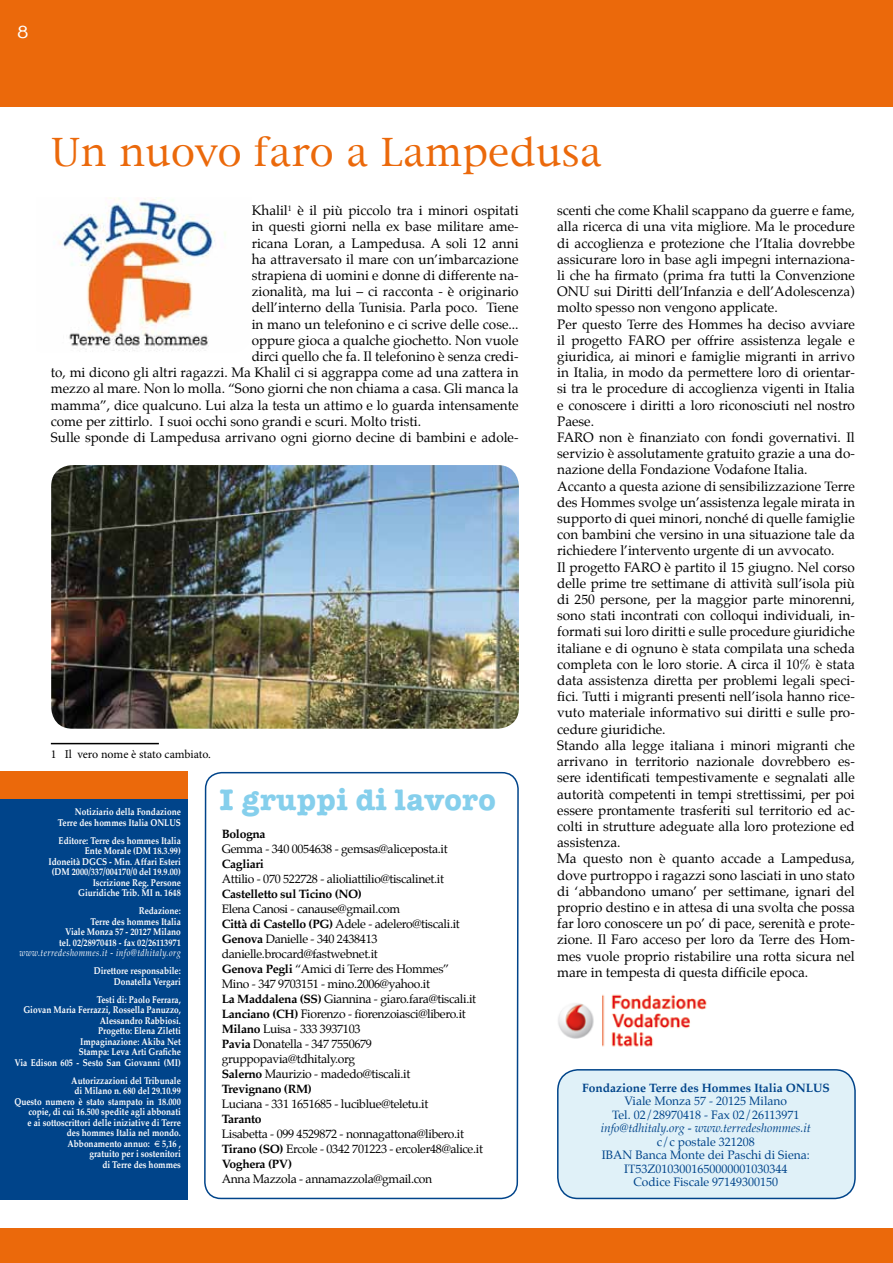
<style>
.page{position:relative;width:893px;height:1263px;background:#fff}
.page>*{position:absolute;margin:0;border:0;box-sizing:border-box;transform-origin:0 0}
.t1{font:37.5px "New York";color:#eb690b}
.t2{font:700 30px "American Typewriter";letter-spacing:.02em;color:#85cfec}
.t3{font:18px "American Typewriter";color:#fff}
.t4{font:13.5px/16.2px "Palatino";color:#000}
.t5{font:12px/15px "Palatino";letter-spacing:-.025em;color:#000}
.t6{font:12px/13.5px "Palatino";color:#00448a;text-align:center}
.t7{font:700 12px "Palatino";letter-spacing:-.025em;color:#000}
.t8{font:italic 12px "Palatino";color:#00448a}
.t9{font:700 12px "Palatino";color:#00448a}
.t10{font:12px "Minion Pro";letter-spacing:-.005em;color:#000}
.t11{font:700 9.75px/10.5px "Palatino";color:#fff;text-align:right;scale:.85 1}
.t12{font:italic 9.75px "Palatino";letter-spacing:.05em;color:#fff;scale:.85 1}
.s1{font-weight:700}
</style>
<div class="page">
<img style="left:558px;top:994px;width:149px;height:53px">
<div style="left:0;top:1229px;width:893px;height:34px;background:#eb690b"></div>
<div style="left:0;top:0;width:893px;height:106px;background:#eb690b"></div>
<div style="left:0;top:776px;width:187px;height:423px;background:#00448a"></div>
<div style="left:0;top:771px;width:187px;height:27px;background:#eb690b"></div>
<svg style="left:203px;top:106px;width:316px;height:1094px"></svg>
<div style="left:558px;top:1070px;width:297px;height:128px;background:#e0f1f8;border-radius:21px"></div>
<div style="left:557px;top:1069px;width:299px;height:130px;border:2px solid #00448a;border-radius:21px"></div>
<img style="left:51px;top:465px;width:468px;height:264px">
<hr style="left:51px;top:743px;width:108px;height:1px;background:#000">
<img style="left:59px;top:197px;width:192px;height:156px">
<h3 class="t3" style="left:17px;top:18px;width:13px">8</h3>
<h1 class="t1" style="left:51px;top:128px;width:552px">Un nuovo faro a Lampedusa</h1>
<p class="t4" style="left:557px;top:202px;width:299px">scenti che come Khalil scappano da guerre e fame, alla ricerca di una vita migliore. Ma le procedure di accoglienza e protezione che l’Italia dovrebbe assicurare loro in base agli impegni internaziona&shy;li che ha firmato (prima fra tutti la Convenzione ONU sui Diritti dell’Infanzia e dell’Adolescenza) molto spesso non vengono applicate.<br>Per questo Terre des Hommes ha deciso avviare il progetto FARO per offrire assistenza legale e giuridica, ai minori e famiglie migranti in arrivo in Italia, in modo da permettere loro di orientar&shy;si tra le procedure di accoglienza vigenti in Italia e conoscere i diritti a loro riconosciuti nel nostro Paese.<br>FARO non è finanziato con fondi governativi. Il servizio è assolutamente gratuito grazie a una do&shy;nazione della Fondazione Vodafone Italia.<br>Accanto a questa azione di sensibilizzazione Terre des Hommes svolge un’assistenza legale mirata in supporto di quei minori, nonché di quelle famiglie con bambini che versino in una situazione tale da richiedere l’intervento urgente di un avvocato.<br>Il progetto FARO è partito il 15 giugno. Nel corso delle prime tre settimane di attività sull’isola più di 250 persone, per la maggior parte minorenni, sono stati incontrati con colloqui individuali, in&shy;formati sui loro diritti e sulle procedure giuridiche italiane e di ognuno è stata compilata una scheda completa con le loro storie. A circa il 10% è stata data assistenza diretta per problemi legali speci&shy;fici. Tutti i migranti presenti nell’isola hanno rice&shy;vuto materiale informativo sui diritti e sulle pro&shy;cedure giuridiche.<br>Stando alla legge italiana i minori migranti che arrivano in territorio nazionale dovrebbero es&shy;sere identificati tempestivamente e segnalati alle autorità competenti in tempi strettissimi, per poi essere prontamente trasferiti sul territorio ed ac&shy;colti in strutture adeguate alla loro protezione ed assistenza.<br>Ma questo non è quanto accade a Lampedusa, dove purtroppo i ragazzi sono lasciati in uno stato di ‘abbandono umano’ per settimane, ignari del proprio destino e in attesa di una svolta che possa far loro conoscere un po’ di pace, serenità e prote&shy;zione. Il Faro acceso per loro da Terre des Hom&shy;mes vuole proprio ristabilire una rotta sicura nel mare in tempesta di questa difficile epoca.</p>
<p class="t4" style="left:252px;top:202px;width:268px">Khalil<sup>1</sup> è il più piccolo tra i minori ospitati</p>
<p class="t4" style="left:252px;top:219px;width:268px">in questi giorni nella ex base militare ame-</p>
<p class="t4" style="left:252px;top:235px;width:268px">ricana Loran, a Lampedusa. A soli 12 anni</p>
<p class="t4" style="left:252px;top:251px;width:268px">ha attraversato il mare con un’imbarcazione</p>
<p class="t4" style="left:252px;top:267px;width:268px">strapiena di uomini e donne di differente na-</p>
<p class="t4" style="left:252px;top:283px;width:268px">zionalità, ma lui – ci racconta - è originario</p>
<p class="t4" style="left:252px;top:300px;width:268px">dell’interno della Tunisia. Parla poco. Tiene</p>
<p class="t4" style="left:252px;top:316px;width:268px">in mano un telefonino e ci scrive delle cose...</p>
<p class="t4" style="left:252px;top:332px;width:268px">oppure gioca a qualche giochetto. Non vuole</p>
<p class="t4" style="left:252px;top:348px;width:268px">dirci quello che fa. Il telefonino è senza credi-</p>
<p class="t4" style="left:51px;top:364px;width:469px">to, mi dicono gli altri ragazzi. Ma Khalil ci si aggrappa come ad una zattera in</p>
<p class="t4" style="left:51px;top:381px;width:469px">mezzo al mare. Non lo molla. “Sono giorni che non chiama a casa. Gli manca la</p>
<p class="t4" style="left:51px;top:397px;width:469px">mamma”, dice qualcuno. Lui alza la testa un attimo e lo guarda intensamente</p>
<p class="t4" style="left:51px;top:413px;width:372px">come per zittirlo. I suoi occhi sono grandi e scuri. Molto tristi.</p>
<p class="t4" style="left:51px;top:429px;width:469px">Sulle sponde di Lampedusa arrivano ogni giorno decine di bambini e adole-</p>
<p class="t10" style="left:51px;top:746px;width:161px">1 Il vero nome è stato cambiato.</p>
<h2 class="t2" style="left:220px;top:782px;width:277px">I gruppi di lavoro</h2>
<p class="t11" style="left:58px;top:806px;width:146px">Notiziario della Fondazione<br>Terre des hommes Italia ONLUS</p>
<p class="t11" style="left:48px;top:835px;width:157px">Editore: Terre des hommes Italia<br>Ente Morale (DM 18.3.99)<br>Idoneità DGCS - Min. Affari Esteri (DM 2000/337/004170/0 del 19.9.00)<br>Iscrizione Reg. Persone<br>Giuridiche Trib. MI n. 1648</p>
<p class="t11" style="left:59px;top:905px;width:145px">Redazione:<br>Terre des hommes Italia<br>Viale Monza 57 - 20127 Milano tel. 02/28970418 - fax 02/26113971</p>
<p class="t12" style="left:19px;top:945px;width:191px">www.terredeshommes.it - info@tdhitaly.org</p>
<p class="t11" style="left:94px;top:965px;width:104px">Direttore responsabile:<br>Donatella Vergari</p>
<p class="t11" style="left:14px;top:994px;width:197px">Testi di: Paolo Ferrara,<br>Giovan Maria Ferrazzi, Rossella Panuzzo,<br>Alessandro Rabbiosi.<br>Progetto: Elena Ziletti<br>Impaginazione: Akiba Net<br>Stampa: Leva Arti Grafiche<br>Via Edison 605 - Sesto San Giovanni (MI)</p>
<p class="t11" style="left:14px;top:1075px;width:197px">Autorizzazioni del Tribunale<br>di Milano n. 680 del 29.10.99<br>Questo numero è stato stampato in 18.000 copie, di cui 16.500 spedite agli abbonati<br>e ai sottoscrittori delle iniziative di Terre des hommes Italia nel mondo.<br>Abbonamento annuo: € 5,16 ,<br>gratuito per i sostenitori<br>di Terre des hommes</p>
<p class="t7" style="left:222px;top:823px;width:45px">Bologna</p>
<p class="t5" style="left:222px;top:841px;width:227px">Gemma - 340 0054638 - gemsas@aliceposta.it</p>
<p class="t7" style="left:222px;top:853px;width:44px">Cagliari</p>
<p class="t5" style="left:222px;top:871px;width:224px">Attilio - 070 522728 - alioliattilio@tiscalinet.it</p>
<p class="t7" style="left:222px;top:883px;width:142px">Castelletto sul Ticino (NO)</p>
<p class="t5" style="left:222px;top:901px;width:256px">Elena Canosi - canause@gmail.com<br><span class="s1">Città di Castello (PG)</span> Adele - adelero@tiscali.it <span class="s1">Genova</span> Danielle - 340 2438413 danielle.brocard@fastwebnet.it<br><span class="s1">Genova Pegli</span> “Amici di Terre des Hommes” Mino - 347 9703151 - mino.2006@yahoo.it<br><span class="s1">La Maddalena (SS)</span> Giannina - giaro.fara@tiscali.it <span class="s1">Lanciano (CH)</span> Fiorenzo - fiorenzoiasci@libero.it <span class="s1">Milano</span> Luisa - 333 3937103<br><span class="s1">Pavia</span> Donatella - 347 7550679 gruppopavia@tdhitaly.org<br><span class="s1">Salerno</span> Maurizio - madedo@tiscali.it<br><span class="s1">Trevignano (RM)</span></p>
<p class="t5" style="left:222px;top:1096px;width:208px">Luciana - 331 1651685 - luciblue@teletu.it</p>
<p class="t7" style="left:222px;top:1108px;width:41px">Taranto</p>
<p class="t5" style="left:222px;top:1126px;width:263px">Lisabetta - 099 4529872 - nonnagattona@libero.it<br><span class="s1">Tirano (SO)</span> Ercole - 0342 701223 - ercoler48@alice.it<br><span class="s1">Voghera (PV)</span></p>
<p class="t5" style="left:222px;top:1171px;width:212px">Anna Mazzola - annamazzola@gmail.con</p>
<p class="t9" style="left:582px;top:1077px;width:249px">Fondazione Terre des Hommes Italia ONLUS</p>
<p class="t6" style="left:612px;top:1094px;width:189px">Viale Monza 57 - 20125 Milano<br>Tel. 02/28970418 - Fax 02/26113971</p>
<p class="t8" style="left:601px;top:1118px;width:211px">info@tdhitaly.org - www.terredeshommes.it</p>
<p class="t6" style="left:602px;top:1135px;width:209px">c/c postale 321208<br>IBAN Banca Monte dei Paschi di Siena:<br>IT53Z0103001650000001030344<br>Codice Fiscale 97149300150</p>
</div>
